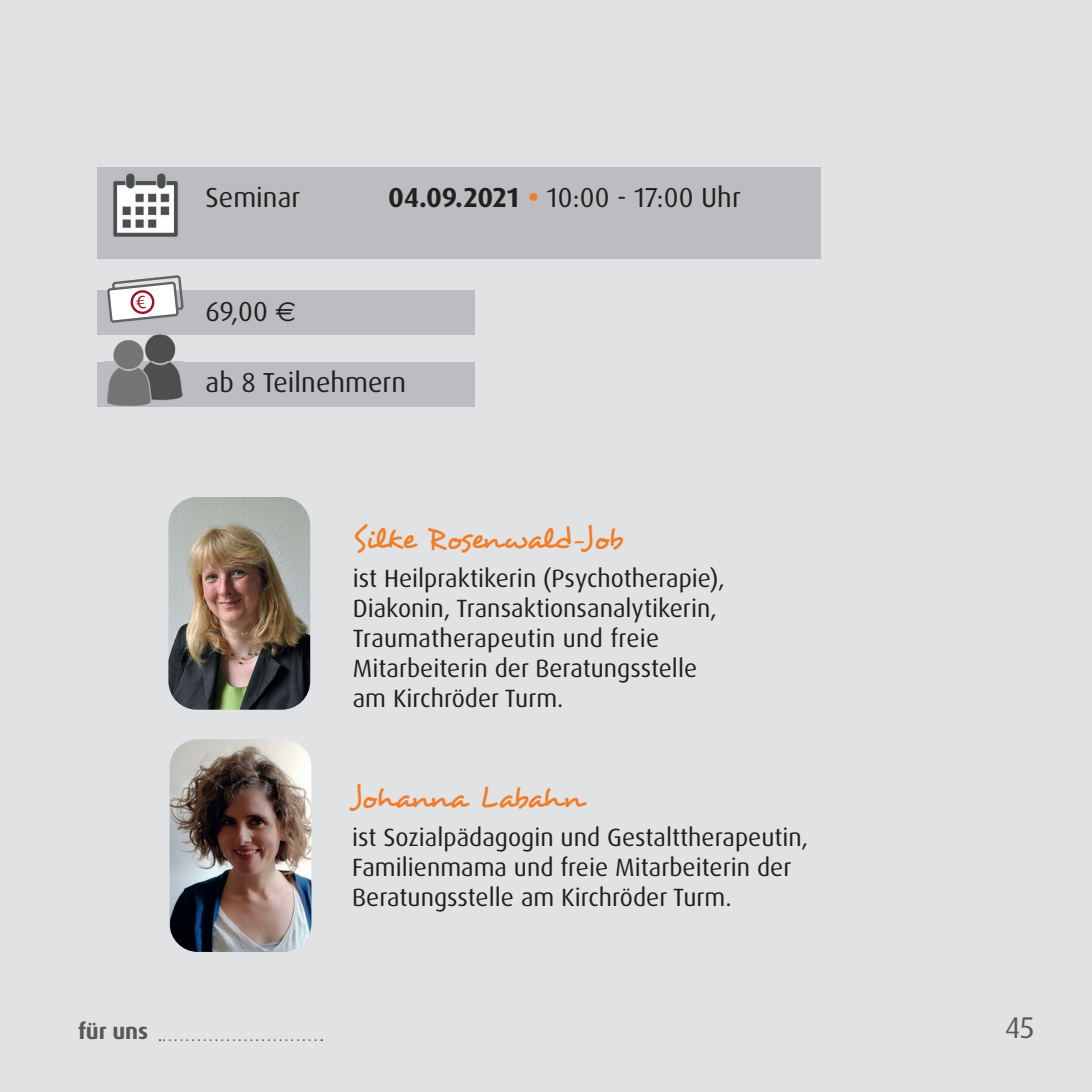
<style>
.page{position:relative;width:1092px;height:1092px;background:#fff}
.page>*{position:absolute;margin:0;border:0;box-sizing:border-box;transform-origin:0 0}
.t1{font:30px "Desyrel";letter-spacing:-.015em;color:#f27c29}
.t2{font:30px "Desyrel";letter-spacing:-.04em;color:#f27c29}
.t3{font:30px "Dax OT";color:#57585a}
.t4{font:27.5px "Dax OT";color:#231f20}
.t5{font:25px/30px "Dax OT";color:#231f20}
.t6{font:700 22.5px "Dax OT";color:#57585a}
.s1{font-weight:700}
.s2{font-weight:700;color:#f27c29}
.s3{font-family:"Euro Sans"}
</style>
<div class="page">
<div style="left:0;top:0;width:1091px;height:1091px;background:#e1e2e4"></div>
<div style="left:97px;top:290px;width:378px;height:44px;background:#bcbdc0"></div>
<div style="left:97px;top:168px;width:723px;height:91px;background:#bcbdc0"></div>
<img style="left:113px;top:173px;width:65px;height:64px">
<div style="left:97px;top:362px;width:378px;height:44px;background:#bcbdc0"></div>
<img style="left:105px;top:334px;width:77px;height:72px">
<img style="left:168px;top:497px;width:142px;height:212px">
<img style="left:169px;top:739px;width:142px;height:212px">
<svg style="left:159px;top:1039px;width:156px;height:1px"></svg>
<svg style="left:107px;top:276px;width:77px;height:45px"></svg>
<p class="t4" style="left:206px;top:180px;width:96px">Seminar</p>
<p class="t4" style="left:388px;top:180px;width:354px"><span class="s1">04.09.2021</span> <span class="s2">•</span> 10:00 - 17:00 Uhr</p>
<p class="t4" style="left:206px;top:294px;width:92px">69,00 <span class="s3">€</span></p>
<p class="t4" style="left:206px;top:365px;width:202px">ab 8 Teilnehmern</p>
<p class="t1" style="left:353px;top:520px;width:272px">Silke Rosenwald-Job</p>
<p class="t5" style="left:353px;top:563px;width:373px">ist Heilpraktikerin (Psychotherapie), Diakonin, Transaktionsanalytikerin, Traumatherapeutin und freie Mitarbeiterin der Beratungsstelle am Kirchröder Turm.</p>
<p class="t2" style="left:352px;top:779px;width:232px">Johanna Labahn</p>
<p class="t5" style="left:352px;top:822px;width:457px">ist Sozialpädagogin und Gestalttherapeutin,<br>Familienmama und freie Mitarbeiterin der<br>Beratungsstelle am Kirchröder Turm.</p>
<p class="t6" style="left:78px;top:1017px;width:72px">für uns</p>
<p class="t3" style="left:1005px;top:1008px;width:31px">45</p>
</div>
